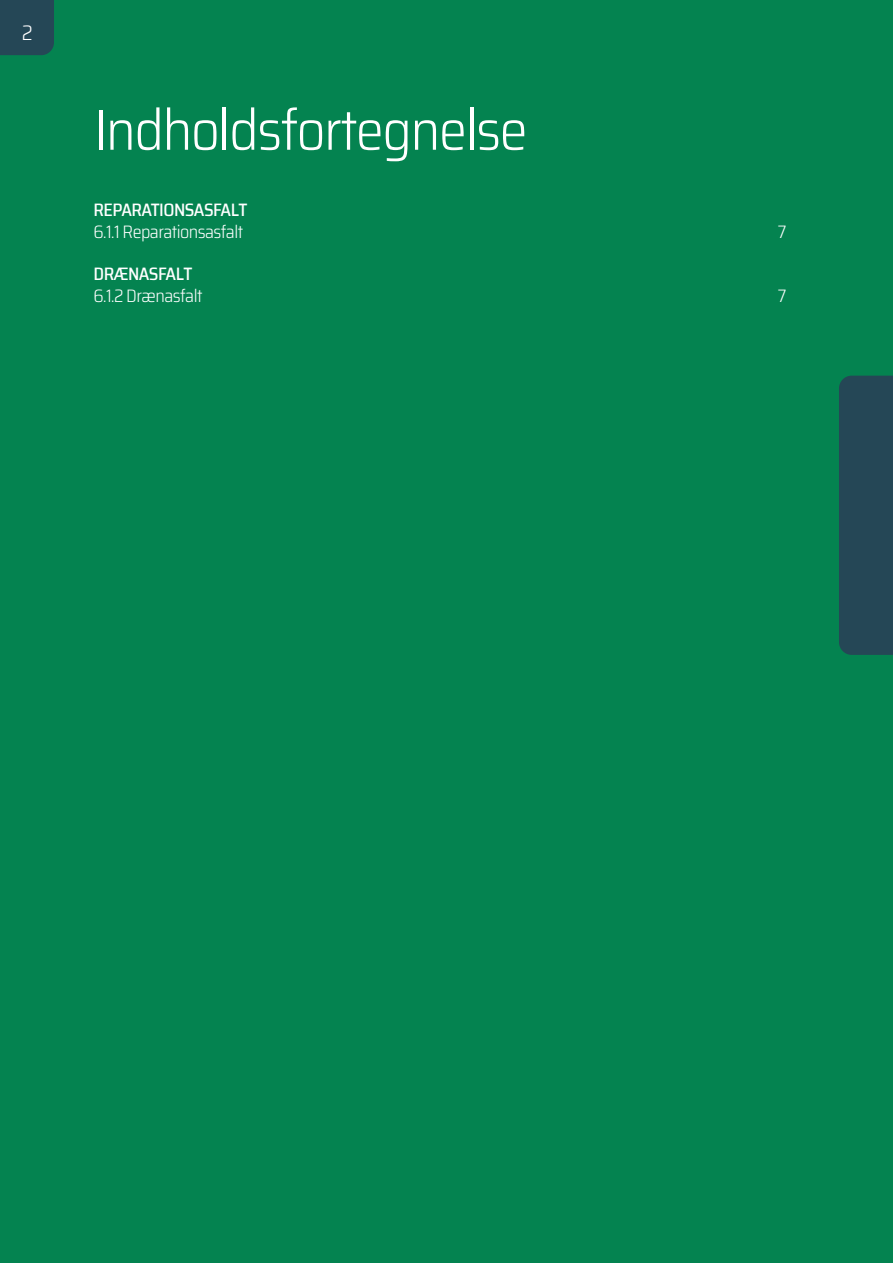
<style>
.page{position:relative;width:893px;height:1263px;background:#048350}
.page>*{position:absolute;margin:0;border:0;box-sizing:border-box;transform-origin:0 0}
.t1{font:300 semi-condensed 57px "Saira";letter-spacing:-.03em;color:#fff}
.t2{font:300 semi-condensed 21px "Saira";color:#fff}
.t3{font:300 semi-condensed 18px "Saira";letter-spacing:-.03em;color:#fff}
.t4{font:500 semi-condensed 18px "Saira";letter-spacing:-.03em;color:#fff}
</style>
<div class="page">
<div style="left:839px;top:376px;width:54px;height:279px;background:#254756"></div>
<div style="left:0;top:0;width:54px;height:55px;background:#254756"></div>
<p class="t2" style="left:22px;top:17px;width:13px">2</p>
<h1 class="t1" style="left:94px;top:88px;width:436px">Indholdsfortegnelse</h1>
<p class="t4" style="left:94px;top:196px;width:155px">REPARATIONSASFALT</p>
<p class="t3" style="left:94px;top:218px;width:151px">6.1.1 Reparationsasfalt</p>
<p class="t3" style="left:778px;top:218px;width:10px">7</p>
<p class="t4" style="left:94px;top:260px;width:100px">DRÆNASFALT</p>
<p class="t3" style="left:94px;top:282px;width:110px">6.1.2 Drænasfalt</p>
<p class="t3" style="left:778px;top:282px;width:10px">7</p>
</div>
